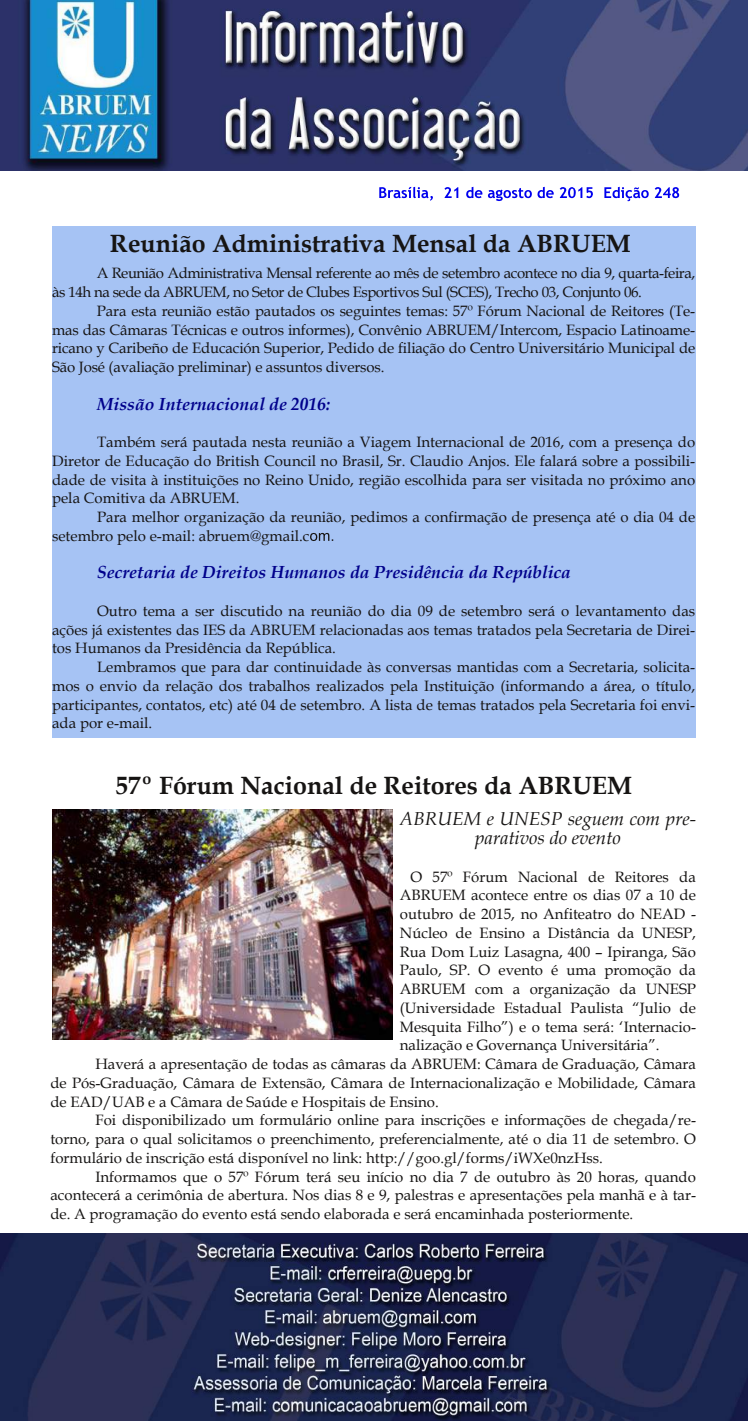
<style>
.page{position:relative;width:748px;height:1421px;background:#fff}
.page>*{position:absolute;margin:0;border:0;box-sizing:border-box;transform-origin:0 0}
.t1{font:700 25px "Book Antiqua";color:#161413}
.t2{font:italic 18.75px/18.8px "Book Antiqua";color:#161413;text-align:center}
.t3{font:italic 700 17.5px "Book Antiqua";color:#00008b}
.t4{font:15px/18.8px "Book Antiqua";color:#161413;text-align:justify}
.t5{font:15px/18.8px "Book Antiqua";letter-spacing:-.03em;color:#161413}
</style>
<div class="page">
<div style="left:52px;top:226px;width:643px;height:511px;background:#a6c3f4"></div>
<img style="left:0;top:0;width:748px;height:170px">
<svg style="left:379px;top:187px;width:54px;height:14px"></svg>
<svg style="left:444px;top:187px;width:14px;height:11px"></svg>
<svg style="left:466px;top:187px;width:16px;height:11px"></svg>
<svg style="left:488px;top:187px;width:65px;height:14px"></svg>
<svg style="left:559px;top:187px;width:34px;height:11px"></svg>
<svg style="left:604px;top:187px;width:44px;height:14px"></svg>
<svg style="left:654px;top:187px;width:25px;height:11px"></svg>
<svg style="left:310px;top:533px;width:23px;height:8px"></svg>
<img style="left:0;top:1233px;width:748px;height:188px">
<img style="left:52px;top:810px;width:340px;height:230px">
<h1 class="t1" style="left:110px;top:229px;width:522px">Reunião Administrativa Mensal da ABRUEM</h1>
<p class="t5" style="left:52px;top:264px;width:644px;text-indent:45px">A Reunião Administrativa Mensal referente ao mês de setembro acontece no dia 9, quarta-feira, às 14h na sede da ABRUEM, no Setor de Clubes Esportivos Sul (SCES), Trecho 03, Conjunto 06.</p>
<p class="t4" style="left:52px;top:302px;width:644px;text-indent:45px">Para esta reunião estão pautados os seguintes temas: 57º Fórum Nacional de Reitores (Te&shy;mas das Câmaras Técnicas e outros informes), Convênio ABRUEM/Intercom, Espacio Latinoame&shy;ricano y Caribeño de Educación Superior, Pedido de filiação do Centro Universitário Municipal de São José (avaliação preliminar) e assuntos diversos.</p>
<p class="t3" style="left:97px;top:393px;width:235px">Missão Internacional de 2016:</p>
<p class="t4" style="left:52px;top:433px;width:644px;text-indent:45px">Também será pautada nesta reunião a Viagem Internacional de 2016, com a presença do Diretor de Educação do British Council no Brasil, Sr. Claudio Anjos. Ele falará sobre a possibili&shy;dade de visita à instituições no Reino Unido, região escolhida para ser visitada no próximo ano pela Comitiva da ABRUEM.</p>
<p class="t4" style="left:52px;top:508px;width:644px;text-indent:45px">Para melhor organização da reunião, pedimos a confirmação de presença até o dia 04 de setembro pelo e-mail: abruem@gmail.c</p>
<p class="t3" style="left:97px;top:562px;width:475px">Secretaria de Direitos Humanos da Presidência da República</p>
<p class="t4" style="left:52px;top:602px;width:644px;text-indent:45px">Outro tema a ser discutido na reunião do dia 09 de setembro será o levantamento das ações já existentes das IES da ABRUEM relacionadas aos temas tratados pela Secretaria de Direi&shy;tos Humanos da Presidência da República.</p>
<p class="t4" style="left:52px;top:658px;width:644px;text-indent:45px">Lembramos que para dar continuidade às conversas mantidas com a Secretaria, solicita&shy;mos o envio da relação dos trabalhos realizados pela Instituição (informando a área, o título, participantes, contatos, etc) até 04 de setembro. A lista de temas tratados pela Secretaria foi envi&shy;ada por e-mail.</p>
<h1 class="t1" style="left:116px;top:771px;width:518px">57º Fórum Nacional de Reitores da ABRUEM</h1>
<p class="t2" style="left:400px;top:810px;width:297px">ABRUEM e UNESP seguem com pre&shy;parativos do evento</p>
<p class="t4" style="left:410px;top:867px;width:287px">O 57º Fórum Nacional de Reitores da</p>
<p class="t4" style="left:400px;top:886px;width:297px">ABRUEM acontece entre os dias 07 a 10 de</p>
<p class="t4" style="left:400px;top:905px;width:297px">outubro de 2015, no Anfiteatro do NEAD -</p>
<p class="t4" style="left:400px;top:924px;width:297px">Núcleo de Ensino a Distância da UNESP,</p>
<p class="t4" style="left:400px;top:942px;width:297px">Rua Dom Luiz Lasagna, 400 – Ipiranga, São</p>
<p class="t4" style="left:400px;top:961px;width:297px">Paulo, SP. O evento é uma promoção da</p>
<p class="t4" style="left:400px;top:980px;width:297px">ABRUEM com a organização da UNESP</p>
<p class="t4" style="left:400px;top:999px;width:297px">(Universidade Estadual Paulista “Julio de</p>
<p class="t4" style="left:400px;top:1017px;width:297px">Mesquita Filho”) e o tema será: ‘Internacio-</p>
<p class="t4" style="left:400px;top:1036px;width:261px">nalização e Governança Universitária”.</p>
<p class="t4" style="left:95px;top:1055px;width:602px">Haverá a apresentação de todas as câmaras da ABRUEM: Câmara de Graduação, Câmara</p>
<p class="t4" style="left:50px;top:1074px;width:647px">de Pós-Graduação, Câmara de Extensão, Câmara de Internacionalização e Mobilidade, Câmara</p>
<p class="t4" style="left:50px;top:1092px;width:390px">de EAD/UAB e a Câmara de Saúde e Hospitais de Ensino.</p>
<p class="t4" style="left:95px;top:1111px;width:602px">Foi disponibilizado um formulário online para inscrições e informações de chegada/re-</p>
<p class="t4" style="left:50px;top:1130px;width:647px">torno, para o qual solicitamos o preenchimento, preferencialmente, até o dia 11 de setembro. O</p>
<p class="t4" style="left:50px;top:1149px;width:554px">formulário de inscrição está disponível no link: http://goo.gl/forms/iWXe0nzHss.</p>
<p class="t4" style="left:95px;top:1167px;width:602px">Informamos que o 57º Fórum terá seu início no dia 7 de outubro às 20 horas, quando</p>
<p class="t4" style="left:50px;top:1186px;width:647px">acontecerá a cerimônia de abertura. Nos dias 8 e 9, palestras e apresentações pela manhã e à tar-</p>
<p class="t4" style="left:50px;top:1205px;width:584px">de. A programação do evento está sendo elaborada e será encaminhada posteriormente.</p>
</div>
